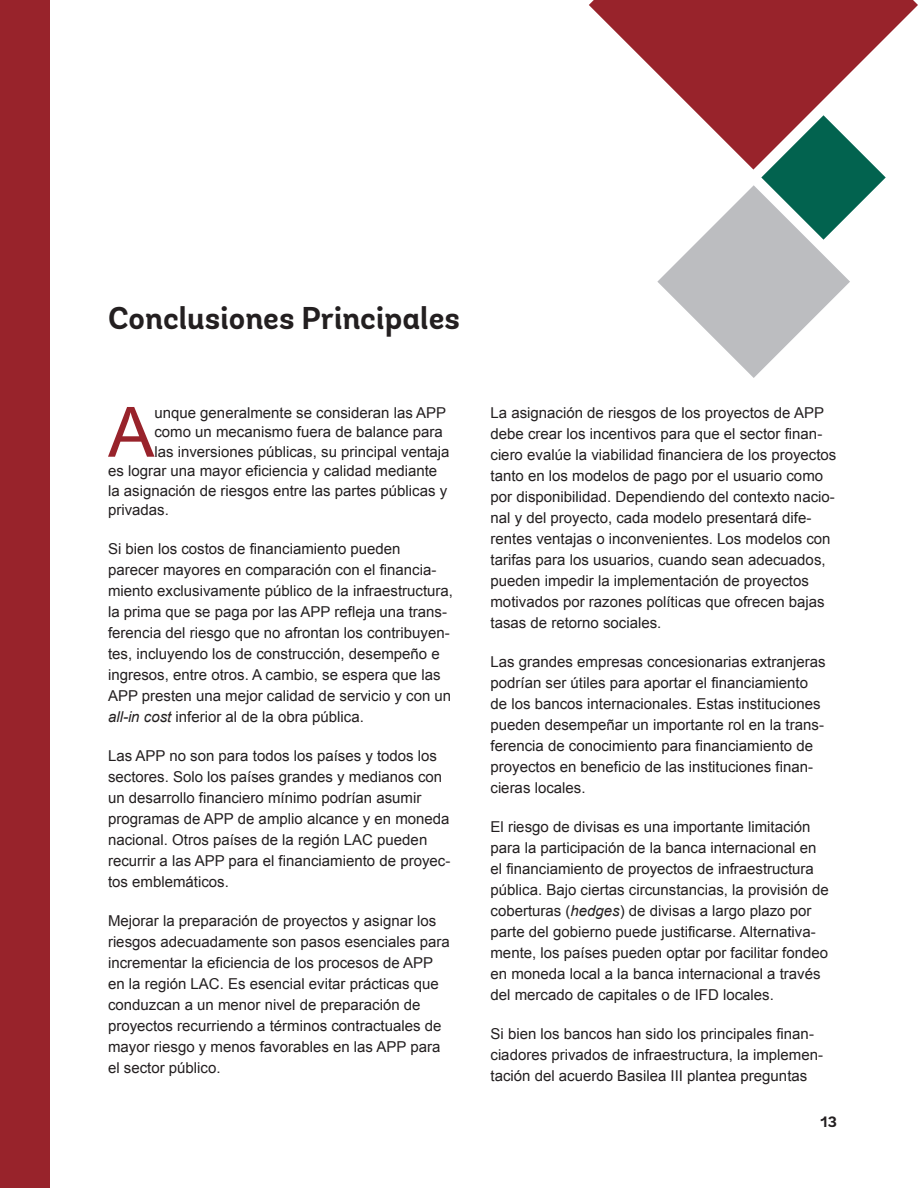
<style>
.page{position:relative;width:918px;height:1188px;background:#fff}
.page>*{position:absolute;margin:0;border:0;box-sizing:border-box;transform-origin:0 0}
.t1{font:69.45px "Arial";color:#98232b}
.t2{font:700 31.5px "Andes";color:#231f20}
.t3{font:15px/21px "Arial";color:#231f20}
.t4{font:700 15px "Andes";color:#231f20}
.s1{font-style:italic}
</style>
<div class="page">
<svg style="left:589px;top:0;width:329px;height:115px;fill:#98232b"></svg>
<svg style="left:657px;top:115px;width:229px;height:263px"></svg>
<div style="left:0;top:0;width:50px;height:1188px;background:#98232b"></div>
<h2 class="t2" style="left:108px;top:299px;width:354px">Conclusiones Principales</h2>
<h1 class="t1" style="left:108px;top:387px;width:48px">A</h1>
<p class="t3" style="left:154px;top:402px;width:293px">unque generalmente se consideran las APP</p>
<p class="t3" style="left:154px;top:422px;width:290px">como un mecanismo fuera de balance para</p>
<p class="t3" style="left:154px;top:441px;width:297px">las inversiones públicas, su principal ventaja</p>
<p class="t3" style="left:108px;top:461px;width:331px">es lograr una mayor eficiencia y calidad mediante</p>
<p class="t3" style="left:108px;top:480px;width:341px">la asignación de riesgos entre las partes públicas y</p>
<p class="t3" style="left:108px;top:500px;width:62px">privadas.</p>
<p class="t3" style="left:108px;top:539px;width:347px">Si bien los costos de financiamiento pueden parecer mayores en comparación con el financia&shy;miento exclusivamente público de la infraestructura, la prima que se paga por las APP refleja una trans&shy;ferencia del riesgo que no afrontan los contribuyen&shy;tes, incluyendo los de construcción, desempeño e ingresos, entre otros. A cambio, se espera que las APP presten una mejor calidad de servicio y con un <span class="s1">all-in cost</span> inferior al de la obra pública.</p>
<p class="t3" style="left:108px;top:746px;width:344px">Las APP no son para todos los países y todos los sectores. Solo los países grandes y medianos con un desarrollo financiero mínimo podrían asumir programas de APP de amplio alcance y en moneda nacional. Otros países de la región LAC pueden recurrir a las APP para el financiamiento de proyec&shy;tos emblemáticos.</p>
<p class="t3" style="left:108px;top:911px;width:343px">Mejorar la preparación de proyectos y asignar los riesgos adecuadamente son pasos esenciales para incrementar la eficiencia de los procesos de APP en la región LAC. Es esencial evitar prácticas que conduzcan a un menor nivel de preparación de proyectos recurriendo a términos contractuales de mayor riesgo y menos favorables en las APP para el sector público.</p>
<p class="t3" style="left:490px;top:402px;width:347px">La asignación de riesgos de los proyectos de APP debe crear los incentivos para que el sector finan&shy;ciero evalúe la viabilidad financiera de los proyectos tanto en los modelos de pago por el usuario como por disponibilidad. Dependiendo del contexto nacio&shy;nal y del proyecto, cada modelo presentará dife&shy;rentes ventajas o inconvenientes. Los modelos con tarifas para los usuarios, cuando sean adecuados, pueden impedir la implementación de proyectos motivados por razones políticas que ofrecen bajas tasas de retorno sociales.</p>
<p class="t3" style="left:490px;top:651px;width:337px">Las grandes empresas concesionarias extranjeras podrían ser útiles para aportar el financiamiento de los bancos internacionales. Estas instituciones pueden desempeñar un importante rol en la trans&shy;ferencia de conocimiento para financiamiento de proyectos en beneficio de las instituciones finan&shy;cieras locales.</p>
<p class="t3" style="left:490px;top:816px;width:340px">El riesgo de divisas es una importante limitación para la participación de la banca internacional en el financiamiento de proyectos de infraestructura pública. Bajo ciertas circunstancias, la provisión de coberturas (<span class="s1">hedges</span>) de divisas a largo plazo por parte del gobierno puede justificarse. Alternativa&shy;mente, los países pueden optar por facilitar fondeo en moneda local a la banca internacional a través del mercado de capitales o de IFD locales.</p>
<p class="t3" style="left:490px;top:1023px;width:334px">Si bien los bancos han sido los principales finan&shy;ciadores privados de infraestructura, la implemen&shy;tación del acuerdo Basilea III plantea preguntas</p>
<p class="t4" style="left:821px;top:1113px;width:18px">13</p>
</div>
